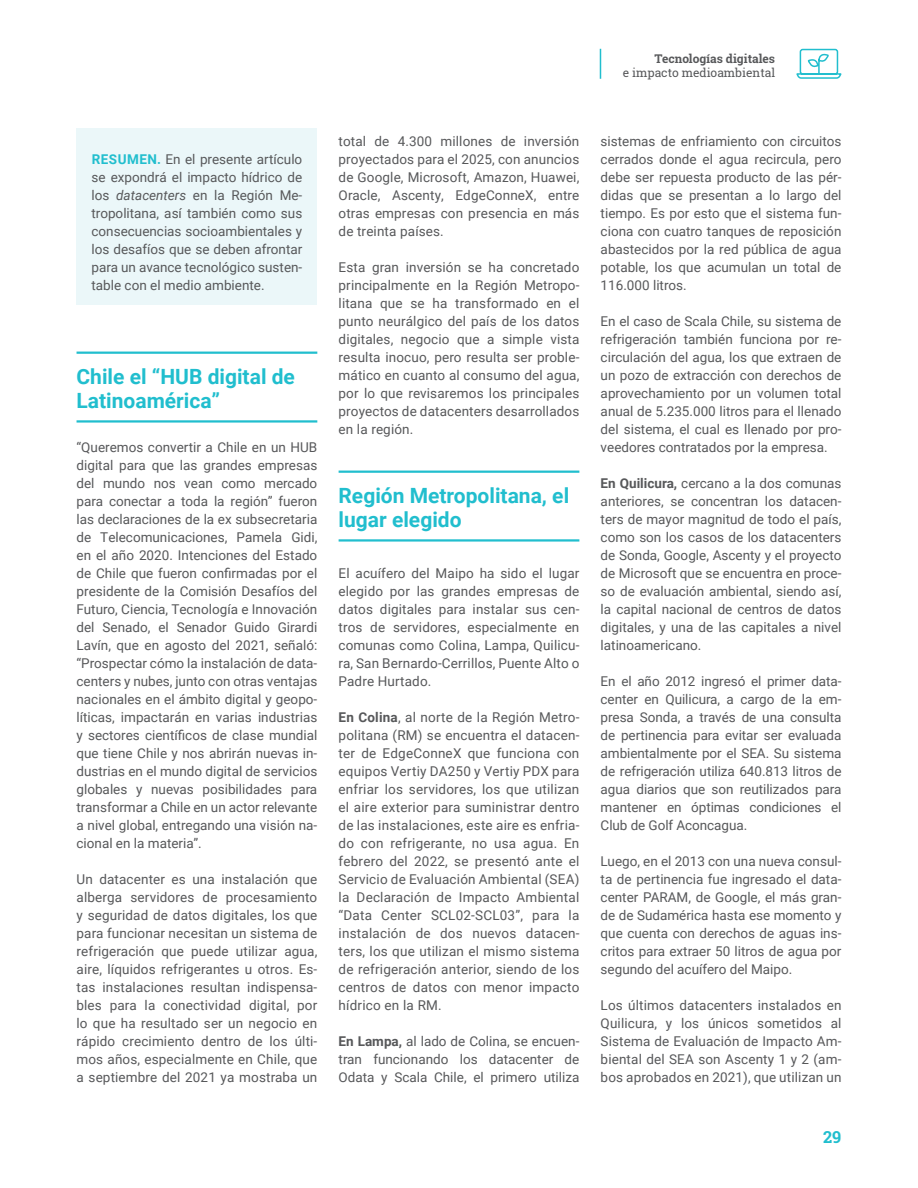
<style>
.page{position:relative;width:918px;height:1188px;background:#fff}
.page>*{position:absolute;margin:0;border:0;box-sizing:border-box;transform-origin:0 0}
.Subtítulo{font:700 21px/24px "Roboto";color:#21bece}
.t1{font:700 16.5px "Roboto Slab";color:#21bece}
.Texto{font:13.5px/18px "Roboto";color:#57585a;text-align:justify}
.t2{font:12px "Roboto Slab";color:#57585a}
.t3{font:700 12px "Roboto Slab";color:#57585a}
.s1{font-weight:700;color:#21bece}
.s2{font-style:italic}
.s3{font-weight:700}
</style>
<div class="page">
<svg style="left:796px;top:48px;width:46px;height:31px"></svg>
<hr style="left:600px;top:49px;width:1px;height:30px;background:#21bece">
<hr style="left:77px;top:352px;width:240px;height:2px;background:#21bece">
<hr style="left:77px;top:420px;width:240px;height:3px;background:#21bece">
<div style="left:77px;top:128px;width:240px;height:177px;background:#ebf7f9"></div>
<hr style="left:339px;top:471px;width:240px;height:2px;background:#21bece">
<hr style="left:339px;top:539px;width:240px;height:3px;background:#21bece">
<p class="t3" style="left:655px;top:51px;width:122px">Tecnologías digitales</p>
<p class="t2" style="left:623px;top:64px;width:154px">e impacto medioambiental</p>
<p class="Texto" style="left:92px;top:149px;width:212px"><span class="s1">RESUMEN.</span> En el presente artículo se expondrá el impacto hídrico de los <span class="s2">datacenters</span> en la Región Me&shy;tropolitana, así también como sus consecuencias socioambientales y los desafíos que se deben afrontar para un avance tecnológico susten&shy;table con el medio ambiente.</p>
<p class="Subtítulo" style="left:77px;top:363px;width:220px">Chile el “HUB digital de<br>Latinoamérica”</p>
<p class="Texto" style="left:77px;top:437px;width:242px">“Queremos convertir a Chile en un HUB digital para que las grandes empresas del mundo nos vean como mercado para conectar a toda la región” fueron las declaraciones de la ex subsecretaria de Telecomunicaciones, Pamela Gidi, en el año 2020. Intenciones del Estado de Chile que fueron confirmadas por el presidente de la Comisión Desafíos del Futuro, Ciencia, Tecnología e Innovación del Senado, el Senador Guido Girardi Lavín, que en agosto del 2021, señaló: “Prospectar cómo la instalación de data&shy;centers y nubes, junto con otras ventajas nacionales en el ámbito digital y geopo&shy;líticas, impactarán en varias industrias y sectores científicos de clase mundial que tiene Chile y nos abrirán nuevas in&shy;dustrias en el mundo digital de servicios globales y nuevas posibilidades para transformar a Chile en un actor relevante a nivel global, entregando una visión na&shy;cional en la materia”.</p>
<p class="Texto" style="left:77px;top:869px;width:242px">Un datacenter es una instalación que alberga servidores de procesamiento y seguridad de datos digitales, los que para funcionar necesitan un sistema de refrigeración que puede utilizar agua, aire, líquidos refrigerantes u otros. Es&shy;tas instalaciones resultan indispensa&shy;bles para la conectividad digital, por lo que ha resultado ser un negocio en rápido crecimiento dentro de los últi&shy;mos años, especialmente en Chile, que a septiembre del 2021 ya mostraba un</p>
<p class="Texto" style="left:339px;top:131px;width:242px">total de 4.300 millones de inversión proyectados para el 2025, con anuncios de Google, Microsoft, Amazon, Huawei, Oracle, Ascenty, EdgeConneX, entre otras empresas con presencia en más de treinta países.</p>
<p class="Texto" style="left:339px;top:257px;width:242px">Esta gran inversión se ha concretado principalmente en la Región Metropo&shy;litana que se ha transformado en el punto neurálgico del país de los datos digitales, negocio que a simple vista resulta inocuo, pero resulta ser proble&shy;mático en cuanto al consumo del agua, por lo que revisaremos los principales proyectos de datacenters desarrollados en la región.</p>
<p class="Subtítulo" style="left:339px;top:482px;width:232px">Región Metropolitana, el lugar elegido</p>
<p class="Texto" style="left:339px;top:563px;width:242px">El acuífero del Maipo ha sido el lugar elegido por las grandes empresas de datos digitales para instalar sus cen&shy;tros de servidores, especialmente en comunas como Colina, Lampa, Quilicu&shy;ra, San Bernardo-Cerrillos, Puente Alto o Padre Hurtado.</p>
<p class="Texto" style="left:339px;top:707px;width:242px"><span class="s3">En Colina</span>, al norte de la Región Metro&shy;politana (RM) se encuentra el datacen&shy;ter de EdgeConneX que funciona con equipos Vertiy DA250 y Vertiy PDX para enfriar los servidores, los que utilizan el aire exterior para suministrar dentro de las instalaciones, este aire es enfria&shy;do con refrigerante, no usa agua. En febrero del 2022, se presentó ante el Servicio de Evaluación Ambiental (SEA) la Declaración de Impacto Ambiental “Data Center SCL02-SCL03”, para la instalación de dos nuevos datacen&shy;ters, los que utilizan el mismo sistema de refrigeración anterior, siendo de los centros de datos con menor impacto hídrico en la RM.</p>
<p class="Texto" style="left:339px;top:1031px;width:242px"><span class="s3">En Lampa,</span> al lado de Colina, se encuen&shy;tran funcionando los datacenter de Odata y Scala Chile, el primero utiliza</p>
<p class="Texto" style="left:601px;top:131px;width:242px">sistemas de enfriamiento con circuitos cerrados donde el agua recircula, pero debe ser repuesta producto de las pér&shy;didas que se presentan a lo largo del tiempo. Es por esto que el sistema fun&shy;ciona con cuatro tanques de reposición abastecidos por la red pública de agua potable, los que acumulan un total de 116.000 litros.</p>
<p class="Texto" style="left:601px;top:311px;width:242px">En el caso de Scala Chile, su sistema de refrigeración también funciona por re&shy;circulación del agua, los que extraen de un pozo de extracción con derechos de aprovechamiento por un volumen total anual de 5.235.000 litros para el llenado del sistema, el cual es llenado por pro&shy;veedores contratados por la empresa.</p>
<p class="Texto" style="left:601px;top:473px;width:242px"><span class="s3">En Quilicura,</span> cercano a la dos comunas anteriores, se concentran los datacen&shy;ters de mayor magnitud de todo el país, como son los casos de los datacenters de Sonda, Google, Ascenty y el proyecto de Microsoft que se encuentra en proce&shy;so de evaluación ambiental, siendo así, la capital nacional de centros de datos digitales, y una de las capitales a nivel latinoamericano.</p>
<p class="Texto" style="left:601px;top:671px;width:242px">En el año 2012 ingresó el primer data&shy;center en Quilicura, a cargo de la em&shy;presa Sonda, a través de una consulta de pertinencia para evitar ser evaluada ambientalmente por el SEA. Su sistema de refrigeración utiliza 640.813 litros de agua diarios que son reutilizados para mantener en óptimas condiciones el Club de Golf Aconcagua.</p>
<p class="Texto" style="left:601px;top:851px;width:242px">Luego, en el 2013 con una nueva consul&shy;ta de pertinencia fue ingresado el data&shy;center PARAM, de Google, el más gran&shy;de de Sudamérica hasta ese momento y que cuenta con derechos de aguas ins&shy;critos para extraer 50 litros de agua por segundo del acuífero del Maipo.</p>
<p class="Texto" style="left:601px;top:995px;width:242px">Los últimos datacenters instalados en Quilicura, y los únicos sometidos al Sistema de Evaluación de Impacto Am&shy;biental del SEA son Ascenty 1 y 2 (am&shy;bos aprobados en 2021), que utilizan un</p>
<p class="t1" style="left:823px;top:1126px;width:20px">29</p>
</div>
